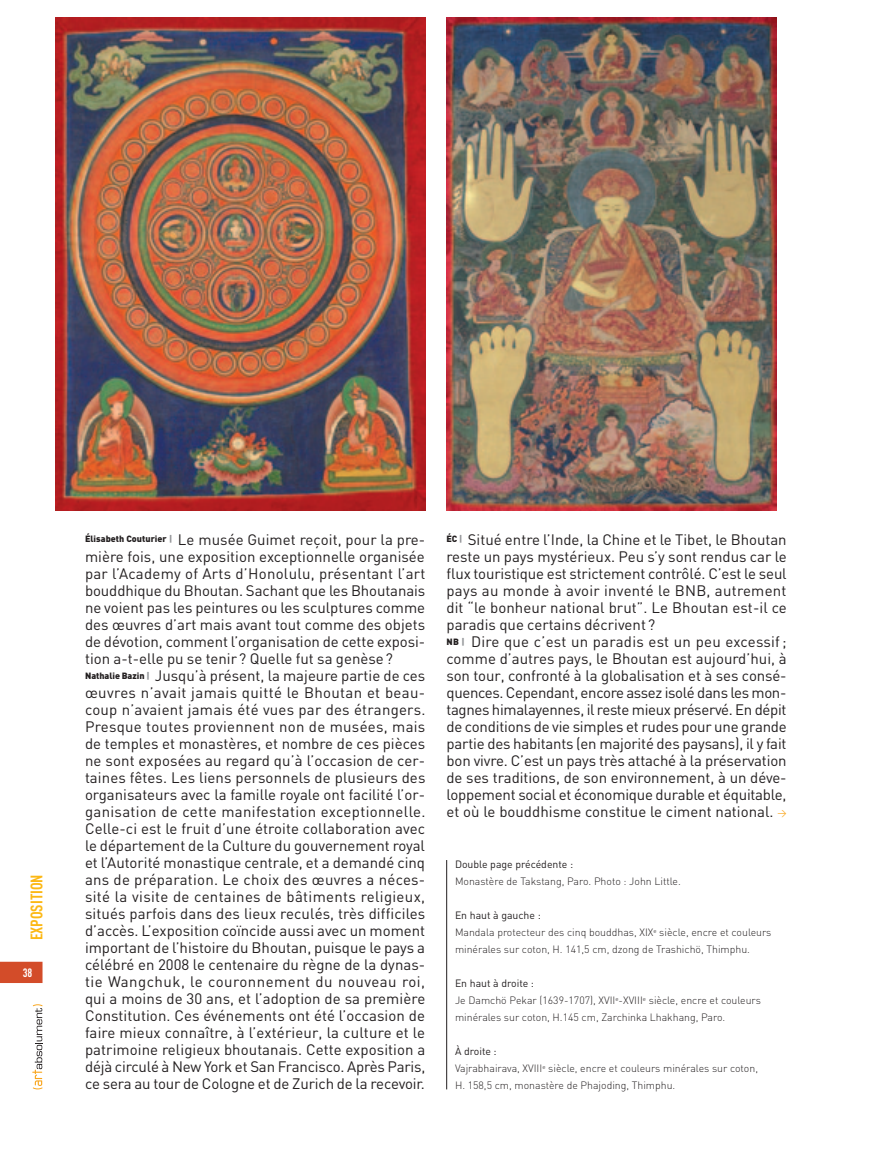
<style>
.page{position:relative;width:893px;height:1149px;background:#fff}
.page>*{position:absolute;margin:0;border:0;box-sizing:border-box;transform-origin:0 0}
.t1{font:700 16.5px "DIN Cond";color:#fcb814}
.t2{font:15px/17px "DIN";color:#231f20}
.t3{font:700 12px "DIN Cond";color:#fff}
.t4{font:300 10.5px/17px "DIN";color:#231f20}
.t5{font:10.5px "DIN";color:#231f20}
.t6{font:9px "DIN";color:#f9a51b}
.s1{font-weight:900;font-size:9px}
.s2{font-weight:900;font-size:9px;color:#939598}
.s3{font-weight:400}
</style>
<div class="page">
<svg style="left:0;top:961px;width:43px;height:21px"></svg>
<svg style="left:32px;top:1004px;width:11px;height:85px"></svg>
<hr style="left:446px;top:859px;width:1px;height:230px;background:#231f20">
<img style="left:55px;top:17px;width:370px;height:493px">
<img style="left:446px;top:17px;width:330px;height:493px">
<p class="t1" style="left:31px;top:940px;width:68px;rotate:-90deg">Exposition</p>
<p class="t3" style="left:23px;top:968px;width:11px">38</p>
<p class="t2" style="left:85px;top:530px;width:342px"><span class="s1">Élisabeth Couturier</span> <span class="s2">|</span> Le musée Guimet reçoit, pour la pre&shy;mière fois, une exposition exceptionnelle organisée par l’Academy of Arts d’Honolulu, présentant l’art bouddhique du Bhoutan. Sachant que les Bhoutanais ne voient pas les peintures ou les sculptures comme des œuvres d’art mais avant tout comme des objets de dévotion, comment l’organisation de cette exposi&shy;tion a-t-elle pu se tenir ? Quelle fut sa genèse?<br><span class="s1">Nathalie Bazin</span> <span class="s2">|</span> Jusqu’à présent, la majeure partie de ces œuvres n’avait jamais quitté le Bhoutan et beau&shy;coup n’avaient jamais été vues par des étrangers.<br>Presque toutes proviennent non de musées, mais de temples et monastères, et nombre de ces pièces ne sont exposées au regard qu’à l’occasion de cer&shy;taines fêtes. Les liens personnels de plusieurs des organisateurs avec la famille royale ont facilité l’or&shy;ganisation de cette manifestation exceptionnelle.<br>Celle-ci est le fruit d’une étroite collaboration avec le département de la Culture du gouvernement royal et l’Autorité monastique centrale, et a demandé cinq ans de préparation. Le choix des œuvres a néces&shy;sité la visite de centaines de bâtiments religieux, situés parfois dans des lieux reculés, très difficiles d’accès. L’exposition coïncide aussi avec un moment important de l’histoire du Bhoutan, puisque le pays a célébré en 2008 le centenaire du règne de la dynas&shy;tie Wangchuk, le couronnement du nouveau roi, qui a moins de 30 ans, et l’adoption de sa première Constitution. Ces événements ont été l’occasion de faire mieux connaître, à l’extérieur, la culture et le patrimoine religieux bhoutanais. Cette exposition a déjà circulé à New York et San Francisco. Après Paris, ce sera au tour de Cologne et de Zurich de la recevoir.</p>
<p class="t2" style="left:446px;top:530px;width:342px"><span class="s1">ÉC</span> <span class="s2">|</span> Situé entre l’Inde, la Chine et le Tibet, le Bhoutan reste un pays mystérieux. Peu s’y sont rendus car le flux touristique est strictement contrôlé. C’est le seul pays au monde à avoir inventé le BNB, autrement dit “le bonheur national brut”. Le Bhoutan est-il ce paradis que certains décrivent ?<br><span class="s1">NB</span> <span class="s2">|</span> Dire que c’est un paradis est un peu excessif; comme d’autres pays, le Bhoutan est aujourd’hui, à son tour, confronté à la globalisation et à ses consé&shy;quences. Cependant, encore assez isolé dans les mon&shy;tagnes himalayennes, il reste mieux préservé. En dépit de conditions de vie simples et rudes pour une grande partie des habitants (en majorité des paysans), il y fait bon vivre. C’est un pays très attaché à la préservation de ses traditions, de son environnement, à un déve&shy;loppement social et économique durable et équitable, et où le bouddhisme constitue le ciment national.</p>
<p class="t6" style="left:777px;top:806px;width:11px">&gt;</p>
<p class="t5" style="left:455px;top:857px;width:120px">Double page précédente :</p>
<p class="t4" style="left:455px;top:872px;width:227px">Monastère de Takstang, Paro. Photo : John Little.</p>
<p class="t4" style="left:455px;top:906px;width:318px"><span class="s3">En haut à gauche :<br></span>Mandala protecteur des cinq bouddhas, XIX<sup>e</sup> siècle, encre et couleurs minérales sur coton, H. 141,5 cm, dzong de Trashichö, Thimphu.</p>
<p class="t4" style="left:455px;top:974px;width:307px"><span class="s3">En haut à droite :<br></span>Je Damchö Pekar (1639-1707), XVII<sup>e</sup>-XVIII<sup>e</sup> siècle, encre et couleurs minérales sur coton, H.145 cm, Zarchinka Lhakhang, Paro.</p>
<p class="t4" style="left:455px;top:1042px;width:305px"><span class="s3">À droite :<br></span>Vajrabhairava, XVIII<sup>e</sup> siècle, encre et couleurs minérales sur coton,<br>H. 158,5 cm, monastère de Phajoding, Thimphu.</p>
</div>
